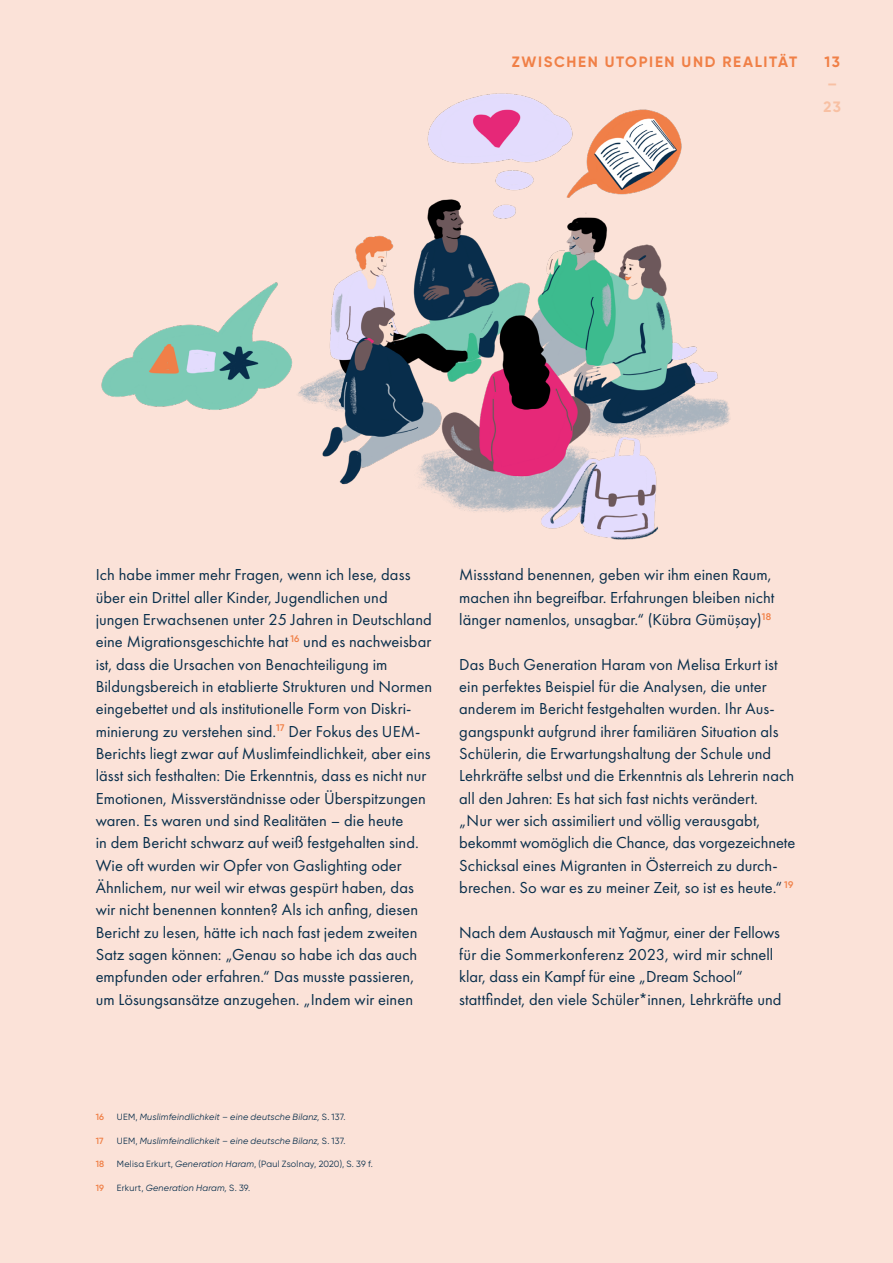
<style>
.page{position:relative;width:893px;height:1263px;background:#fbe2d8}
.page>*{position:absolute;margin:0;border:0;box-sizing:border-box;transform-origin:0 0}
.t1{font:16.5px/22.4px "Futura PT";letter-spacing:.005em;color:#082e4b}
.t2{font:700 15px "Gilroy";letter-spacing:.11em;color:#f08047}
.t3{font:700 15px/22.4px "Gilroy";color:#f8c0a3}
.t4{font:italic 9px "Gilroy";letter-spacing:.025em;color:#082e4b}
.t5{font:9px "Gilroy";letter-spacing:.025em;color:#082e4b}
.t6{font:600 9px "Gilroy";letter-spacing:.025em;color:#f08047}
.s1{font-style:normal}
.s2{font-style:italic}
</style>
<div class="page">
<img style="left:101px;top:93px;width:629px;height:447px">
<p class="t2" style="left:512px;top:52px;width:287px">ZWISCHEN UTOPIEN UND REALITÄT</p>
<p class="t2" style="left:825px;top:52px;width:17px">13</p>
<p class="t3" style="left:824px;top:73px;width:19px">–<br>23</p>
<p class="t1" style="left:96px;top:564px;width:338px">Ich habe immer mehr Fragen, wenn ich lese, dass über ein Drittel aller Kinder, Jugendlichen und jungen Erwachsenen unter 25 Jahren in Deutschland eine Migrationsgeschichte hat <sup>16</sup> und es nachweisbar ist, dass die Ursachen von Benachteiligung im Bildungsbereich in etablierte Strukturen und Normen eingebettet und als institutionelle Form von Diskri&shy;minierung zu verstehen sind.<sup>17</sup> Der Fokus des UEM-Berichts liegt zwar auf Muslimfeindlichkeit, aber eins lässt sich festhalten: Die Erkenntnis, dass es nicht nur Emotionen, Missverständnisse oder Überspitzungen waren. Es waren und sind Realitäten – die heute<br>in dem Bericht schwarz auf weiß festgehalten sind.<br>Wie oft wurden wir Opfer von Gaslighting oder Ähnlichem, nur weil wir etwas gespürt haben, das wir nicht benennen konnten? Als ich anfing, diesen Bericht zu lesen, hätte ich nach fast jedem zweiten Satz sagen können: „Genau so habe ich das auch empfunden oder erfahren.“ Das musste passieren, um Lösungsansätze anzugehen. „Indem wir einen</p>
<p class="t1" style="left:459px;top:564px;width:317px">Missstand benennen, geben wir ihm einen Raum, machen ihn begreifbar. Erfahrungen bleiben nicht länger namenlos, unsagbar.“ (Kübra Gümüşay)<sup>18</sup></p>
<p class="t1" style="left:459px;top:653px;width:338px">Das Buch Generation Haram von Melisa Erkurt ist ein perfektes Beispiel für die Analysen, die unter anderem im Bericht festgehalten wurden. Ihr Aus&shy;gangspunkt aufgrund ihrer familiären Situation als Schülerin, die Erwartungshaltung der Schule und Lehrkräfte selbst und die Erkenntnis als Lehrerin nach all den Jahren: Es hat sich fast nichts verändert.<br>„Nur wer sich assimiliert und völlig verausgabt, bekommt womöglich die Chance, das vorgezeichnete Schicksal eines Migranten in Österreich zu durch&shy;brechen. So war es zu meiner Zeit, so ist es heute.“ <sup>19</sup></p>
<p class="t1" style="left:459px;top:921px;width:324px">Nach dem Austausch mit Yağmur, einer der Fellows für die Sommerkonferenz 2023, wird mir schnell klar, dass ein Kampf für eine „Dream School“ stattfindet, den viele Schüler*innen, Lehrkräfte und</p>
<p class="t6" style="left:96px;top:1111px;width:10px">16</p>
<p class="t4" style="left:117px;top:1111px;width:230px"><span class="s1">UEM,</span> Muslimfeindlichkeit – eine deutsche Bilanz, <span class="s1">S. 137.</span></p>
<p class="t6" style="left:96px;top:1135px;width:9px">17</p>
<p class="t4" style="left:117px;top:1135px;width:230px"><span class="s1">UEM,</span> Muslimfeindlichkeit – eine deutsche Bilanz, <span class="s1">S. 137.</span></p>
<p class="t6" style="left:96px;top:1158px;width:10px">18</p>
<p class="t5" style="left:117px;top:1158px;width:257px">Melisa Erkurt, <span class="s2">Generation Haram</span>, (Paul Zsolnay, 2020), S. 39 f.</p>
<p class="t6" style="left:96px;top:1182px;width:10px">19</p>
<p class="t4" style="left:117px;top:1182px;width:135px"><span class="s1">Erkurt,</span> Generation Haram, <span class="s1">S. 39.</span></p>
</div>
